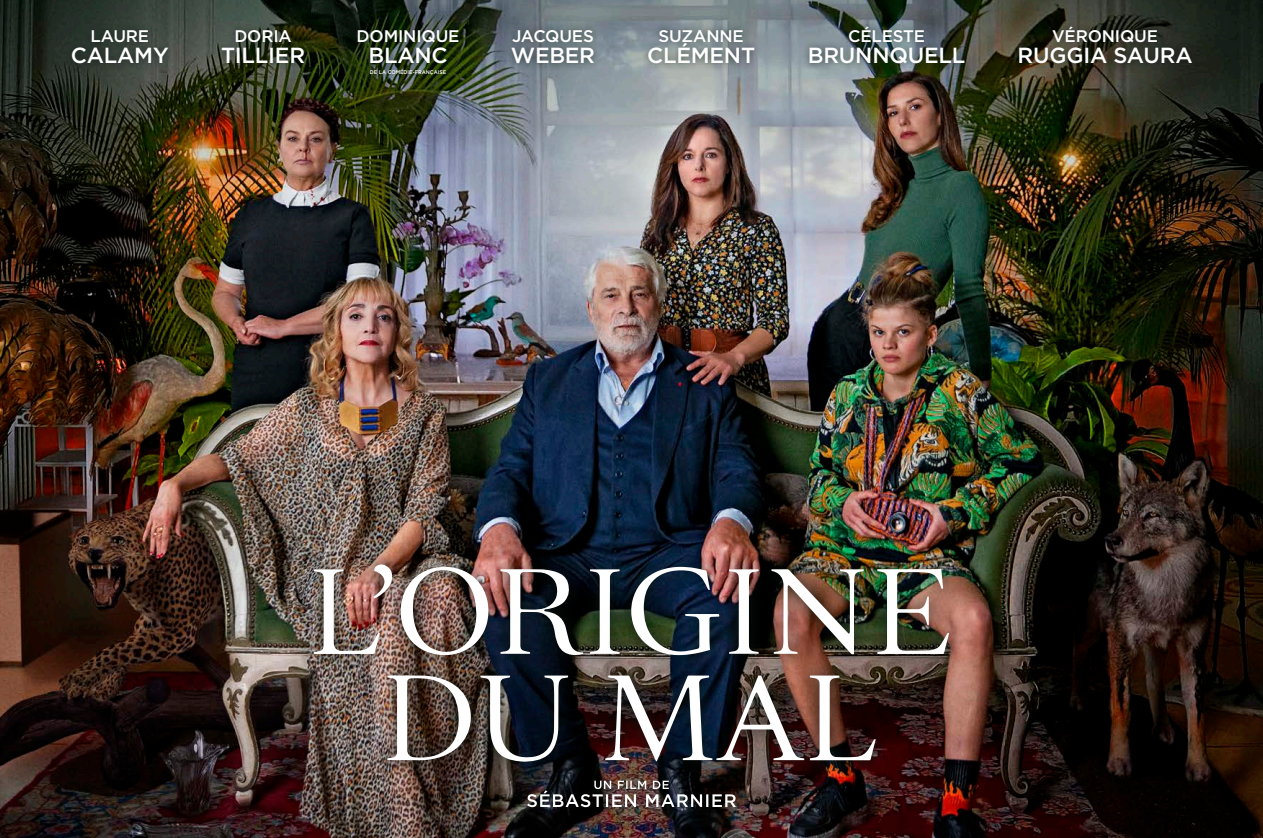
<style>
.page{position:relative;width:1263px;height:838px;background:#fff}
.page>*{position:absolute;margin:0;border:0;box-sizing:border-box;transform-origin:0 0}
.t1{font:500 21.9px "Gotham";letter-spacing:-.01em;color:#fff}
.t2{font:500 16.8px "Gotham";letter-spacing:-.01em;color:#fff}
.t3{font:500 5.4px "Gotham";color:#fff;scale:.95 1}
</style>
<div class="page">
<img style="left:0;top:0;width:1263px;height:838px">
<img style="left:527px;top:780px;width:209px;height:27px">
<div style="left:299px;top:549px;width:665px;height:228px;background:#091713;opacity:.75"></div>
<img style="left:500px;top:569px;width:83px;height:86px">
<img style="left:400px;top:566px;width:88px;height:90px">
<img style="left:771px;top:569px;width:93px;height:85px">
<img style="left:631px;top:566px;width:88px;height:90px">
<img style="left:877px;top:569px;width:72px;height:85px">
<svg style="left:590px;top:569px;width:30px;height:85px"></svg>
<svg style="left:729px;top:569px;width:30px;height:84px"></svg>
<img style="left:314px;top:563px;width:79px;height:91px">
<svg style="left:387px;top:675px;width:84px;height:85px"></svg>
<svg style="left:480px;top:675px;width:88px;height:87px"></svg>
<img style="left:605px;top:675px;width:199px;height:86px">
<svg style="left:810px;top:675px;width:66px;height:85px"></svg>
<div style="left:65px;top:19px;width:1134px;height:62px;background:#091713;opacity:.65"></div>
<p class="t2" style="left:90px;top:26px;width:60px">LAURE</p>
<p class="t1" style="left:71px;top:43px;width:99px">CALAMY</p>
<p class="t2" style="left:234px;top:26px;width:59px">DORIA</p>
<p class="t1" style="left:221px;top:43px;width:86px">TILLIER</p>
<p class="t2" style="left:357px;top:26px;width:104px">DOMINIQUE</p>
<p class="t1" style="left:368px;top:43px;width:81px">BLANC</p>
<p class="t3" style="left:370px;top:69px;width:82px">DE LA COMÉDIE-FRANÇAISE</p>
<p class="t2" style="left:512px;top:26px;width:83px">JACQUES</p>
<p class="t1" style="left:511px;top:43px;width:86px">WEBER</p>
<p class="t2" style="left:658px;top:26px;width:87px">SUZANNE</p>
<p class="t1" style="left:647px;top:43px;width:110px">CLÉMENT</p>
<p class="t2" style="left:848px;top:26px;width:78px">CÉLESTE</p>
<p class="t1" style="left:808px;top:43px;width:159px">BRUNNQUELL</p>
<p class="t2" style="left:1052px;top:26px;width:107px">VÉRONIQUE</p>
<p class="t1" style="left:1018px;top:43px;width:176px">RUGGIA SAURA</p>
</div>
